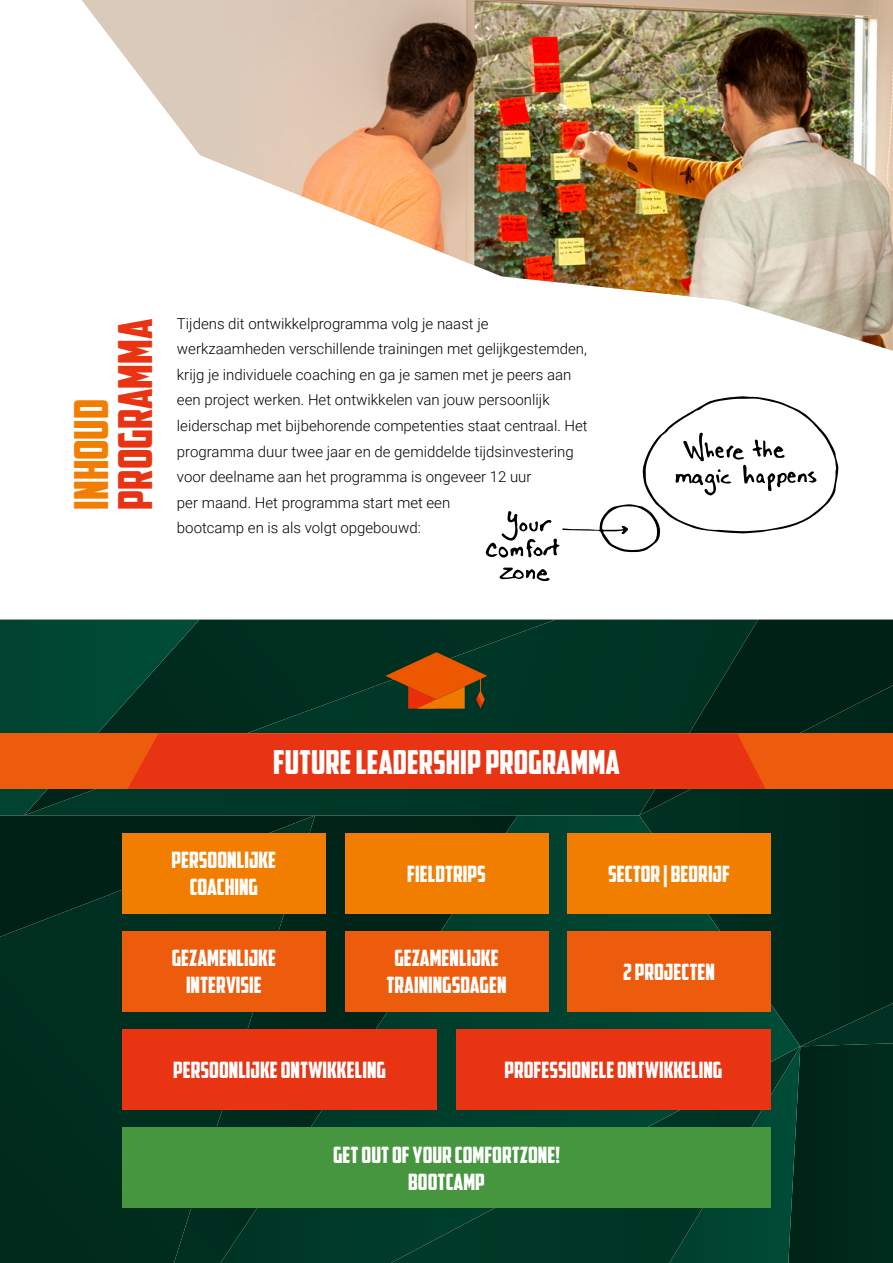
<style>
.page{position:relative;width:893px;height:1263px;background:#fff}
.page>*{position:absolute;margin:0;border:0;box-sizing:border-box;transform-origin:0 0}
.t1{font:46.8px "American Captain";color:#e83412}
.t2{font:46.8px "American Captain";color:#f17e00}
.t3{font:33px "American Captain";color:#fff}
.t4{font:22.5px/27px "American Captain";color:#fff;text-align:center}
.t5{font:300 15px/25.5px "Roboto";color:#000}
</style>
<div class="page">
<svg style="left:499px;top:568px;width:51px;height:13px"></svg>
<svg style="left:486px;top:396px;width:352px;height:162px"></svg>
<svg style="left:82px;top:0;width:140px;height:164px;fill:#dacaba"></svg>
<img style="left:222px;top:0;width:671px;height:351px">
<div style="left:800px;top:815px;width:93px;height:188px;background:#00271a"></div>
<div style="left:765px;top:619px;width:128px;height:196px;background:#002216"></div>
<svg style="left:800px;top:1003px;width:93px;height:260px;background:#00281b"></svg>
<svg style="left:518px;top:815px;width:282px;height:448px;background:#003b29"></svg>
<svg style="left:315px;top:937px;width:203px;height:326px;background:#003827"></svg>
<div style="left:0;top:937px;width:315px;height:326px;background:#002d1f"></div>
<div style="left:0;top:733px;width:893px;height:56px;background:#ed5c0d"></div>
<div style="left:122px;top:931px;width:204px;height:81px;background:#ed5c0d"></div>
<div style="left:122px;top:1029px;width:315px;height:81px;background:#e83412"></div>
<div style="left:122px;top:1127px;width:649px;height:81px;background:#45963e"></div>
<div style="left:345px;top:931px;width:203px;height:81px;background:#ed5c0d"></div>
<div style="left:456px;top:1029px;width:315px;height:81px;background:#e83412"></div>
<div style="left:567px;top:833px;width:204px;height:80px;background:#f17e00"></div>
<div style="left:567px;top:931px;width:204px;height:81px;background:#ed5c0d"></div>
<svg style="left:0;top:619px;width:765px;height:318px;background:#604518"></svg>
<h1 class="t2" style="left:63px;top:510px;width:112px;rotate:-90deg">INHOUD</h1>
<h1 class="t1" style="left:107px;top:510px;width:192px;rotate:-90deg">PROGRAMMA</h1>
<p class="t5" style="left:177px;top:310px;width:412px">Tijdens dit ontwikkelprogramma volg je naast je werkzaamheden verschillende trainingen met gelijkgestemden, krijg je individuele coaching en ga je samen met je peers aan een project werken. Het ontwikkelen van jouw persoonlijk leiderschap met bijbehorende competenties staat centraal. Het programma duur twee jaar en de gemiddelde tijdsinvestering voor deelname aan het programma is ongeveer 12 uur<br>per maand. Het programma start met een<br>bootcamp en is als volgt opgebouwd:</p>
<h2 class="t3" style="left:273px;top:742px;width:348px">FUTURE LEADERSHIP PROGRAMMA</h2>
<h3 class="t4" style="left:172px;top:846px;width:106px">PERSOONLIJKE<br>COACHING</h3>
<h3 class="t4" style="left:172px;top:944px;width:106px">GEZAMENLIJKE<br>INTERVISIE</h3>
<h3 class="t4" style="left:407px;top:860px;width:80px">FIELDTRIPS</h3>
<h3 class="t4" style="left:386px;top:944px;width:122px">GEZAMENLIJKE<br>TRAININGSDAGEN</h3>
<h3 class="t4" style="left:608px;top:860px;width:123px">SECTOR | BEDRIJF</h3>
<h3 class="t4" style="left:623px;top:958px;width:93px">2 PROJECTEN</h3>
<h3 class="t4" style="left:173px;top:1056px;width:214px">PERSOONLIJKE ONTWIKKELING</h3>
<h3 class="t4" style="left:504px;top:1056px;width:220px">PROFESSIONELE ONTWIKKELING</h3>
<h3 class="t4" style="left:333px;top:1141px;width:228px">GET OUT OF YOUR COMFORTZONE!<br>BOOTCAMP</h3>
</div>
